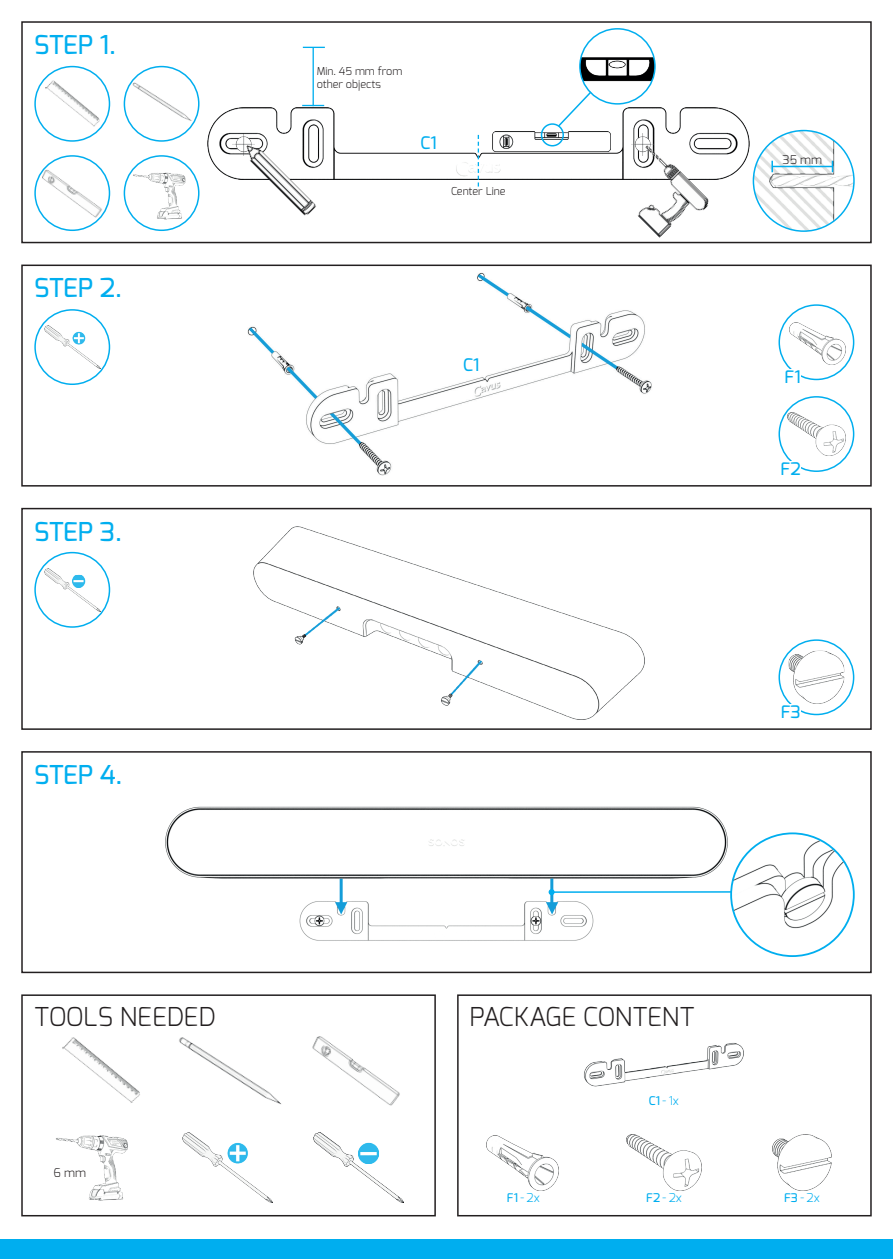
<style>
.page{position:relative;width:893px;height:1259px;background:#fff}
.page>*{position:absolute;margin:0;border:0;box-sizing:border-box;transform-origin:0 0}
.t1{font:300 25.95px "Exo";color:#231f20}
.t2{font:500 25.95px "Exo";letter-spacing:-.02em;color:#00aeef}
.t3{font:500 17.4px "Exo";color:#00aeef}
.t4{font:500 12px "Exo";color:#00aeef}
.t5{font:300 12px "Exo";color:#231f20}
.t6{font:300 10.95px/13px "Exo";color:#231f20}
.s1{font-weight:300;font-size:10.65px}
.s2{font-weight:300}
</style>
<div class="page">
<div style="left:21px;top:994px;width:415px;height:222px;border:2px solid #231f20"></div>
<div style="left:457px;top:994px;width:415px;height:222px;border:2px solid #231f20"></div>
<img style="left:165px;top:806px;width:576px;height:135px">
<div style="left:21px;top:751px;width:851px;height:222px;border:2px solid #231f20"></div>
<img style="left:253px;top:526px;width:391px;height:193px">
<div style="left:21px;top:508px;width:851px;height:222px;border:2px solid #231f20"></div>
<img style="left:789px;top:651px;width:55px;height:53px">
<div style="left:778px;top:639px;width:76px;height:76px;border:2px solid #00aeef;border-radius:50%"></div>
<div style="left:768px;top:704px;width:33px;height:14px;background:#fff"></div>
<img style="left:97px;top:273px;width:555px;height:203px">
<div style="left:21px;top:264px;width:851px;height:222px;border:2px solid #231f20"></div>
<img style="left:787px;top:412px;width:58px;height:43px">
<div style="left:778px;top:396px;width:76px;height:76px;border:2px solid #00aeef;border-radius:50%"></div>
<div style="left:768px;top:461px;width:33px;height:14px;background:#fff"></div>
<img style="left:790px;top:322px;width:55px;height:42px">
<div style="left:778px;top:304px;width:76px;height:76px;border:2px solid #00aeef;border-radius:50%"></div>
<div style="left:768px;top:369px;width:33px;height:14px;background:#fff"></div>
<img style="left:44px;top:325px;width:56px;height:44px">
<div style="left:34px;top:309px;width:76px;height:76px;border:2px solid #00aeef;border-radius:50%"></div>
<img style="left:207px;top:107px;width:543px;height:73px">
<div style="left:21px;top:21px;width:851px;height:222px;border:2px solid #231f20"></div>
<img style="left:44px;top:72px;width:57px;height:64px">
<div style="left:34px;top:66px;width:76px;height:76px;border:2px solid #00aeef;border-radius:50%"></div>
<img style="left:37px;top:160px;width:72px;height:66px">
<div style="left:34px;top:155px;width:76px;height:76px;border:2px solid #00aeef;border-radius:50%"></div>
<img style="left:124px;top:157px;width:73px;height:72px">
<div style="left:124px;top:155px;width:76px;height:76px;border:2px solid #00aeef;border-radius:50%"></div>
<img style="left:124px;top:67px;width:75px;height:74px;border-radius:37px">
<div style="left:124px;top:66px;width:76px;height:76px;border:2px solid #00aeef;border-radius:50%"></div>
<div style="left:0;top:1239px;width:893px;height:20px;background:#00aeef"></div>
<img style="left:233px;top:134px;width:22px;height:22px">
<img style="left:632px;top:134px;width:22px;height:8px">
<img style="left:241px;top:141px;width:76px;height:75px">
<img style="left:493px;top:131px;width:118px;height:20px">
<img style="left:607px;top:142px;width:104px;height:102px">
<hr style="left:313px;top:47px;width:1px;height:59px;background:#00aeef">
<svg style="left:303px;top:47px;width:22px;height:1px"></svg>
<svg style="left:302px;top:105px;width:22px;height:1px"></svg>
<svg style="left:478px;top:135px;width:1px;height:51px"></svg>
<img style="left:753px;top:131px;width:101px;height:100px;border-radius:50px">
<div style="left:753px;top:130px;width:102px;height:102px;border:2px solid #00aeef;border-radius:50%"></div>
<img style="left:580px;top:31px;width:75px;height:73px">
<div style="left:579px;top:28px;width:77px;height:77px;border:2px solid #00aeef;border-radius:50%"></div>
<div style="left:541px;top:123px;width:23px;height:23px;border:2px solid #00aeef;border-radius:50%"></div>
<svg style="left:556px;top:90px;width:37px;height:38px"></svg>
<img style="left:731px;top:833px;width:123px;height:123px;border-radius:61px">
<img style="left:312px;top:1036px;width:88px;height:70px">
<img style="left:179px;top:1037px;width:102px;height:67px">
<img style="left:56px;top:1135px;width:72px;height:66px">
<img style="left:182px;top:1132px;width:91px;height:70px">
<img style="left:62px;top:1037px;width:78px;height:66px">
<img style="left:584px;top:1043px;width:160px;height:44px">
<img style="left:627px;top:1134px;width:75px;height:56px">
<img style="left:773px;top:1134px;width:59px;height:56px">
<img style="left:486px;top:1135px;width:72px;height:55px">
<svg style="left:771px;top:161px;width:2px;height:11px"></svg>
<hr style="left:772px;top:166px;width:60px;height:1px;background:#00aeef">
<div style="left:446px;top:357px;width:33px;height:14px;background:#fff"></div>
<div style="left:404px;top:135px;width:33px;height:14px;background:#fff"></div>
<hr style="left:552px;top:891px;width:180px;height:2px;background:#00aeef">
<svg style="left:549px;top:889px;width:6px;height:6px"></svg>
<img style="left:313px;top:1132px;width:91px;height:70px">
<img style="left:359px;top:1143px;width:20px;height:20px">
<img style="left:44px;top:568px;width:56px;height:43px">
<svg style="left:72px;top:575px;width:13px;height:12px"></svg>
<div style="left:34px;top:552px;width:76px;height:76px;border:2px solid #00aeef;border-radius:50%"></div>
<h1 class="t2" style="left:34px;top:28px;width:84px">STEP 1.</h1>
<h1 class="t2" style="left:34px;top:271px;width:90px">STEP 2.</h1>
<h1 class="t2" style="left:34px;top:514px;width:90px">STEP 3.</h1>
<h1 class="t2" style="left:34px;top:758px;width:90px">STEP 4.</h1>
<p class="t6" style="left:317px;top:65px;width:87px">Min. 45 mm from other objects</p>
<h2 class="t3" style="left:421px;top:131px;width:18px">C1</h2>
<p class="t6" style="left:451px;top:185px;width:56px">Center Line</p>
<h2 class="t3" style="left:463px;top:354px;width:18px">C1</h2>
<p class="t5" style="left:783px;top:152px;width:41px">35 mm</p>
<h2 class="t3" style="left:785px;top:365px;width:18px">F1</h2>
<h2 class="t3" style="left:781px;top:457px;width:22px">F2</h2>
<h2 class="t3" style="left:781px;top:700px;width:22px">F3</h2>
<h1 class="t1" style="left:34px;top:1000px;width:183px">TOOLS NEEDED</h1>
<h1 class="t1" style="left:470px;top:1000px;width:226px">PACKAGE CONTENT</h1>
<p class="t5" style="left:54px;top:1165px;width:34px">6 mm</p>
<p class="t4" style="left:649px;top:1093px;width:32px">C1 <span class="s1">-</span> <span class="s2">1x</span></p>
<p class="t4" style="left:507px;top:1190px;width:34px">F1 <span class="s1">-</span> <span class="s2">2x</span></p>
<p class="t4" style="left:646px;top:1190px;width:37px">F2 <span class="s1">-</span> <span class="s2">2x</span></p>
<p class="t4" style="left:784px;top:1190px;width:37px">F3 <span class="s1">-</span> <span class="s2">2x</span></p>
</div>
